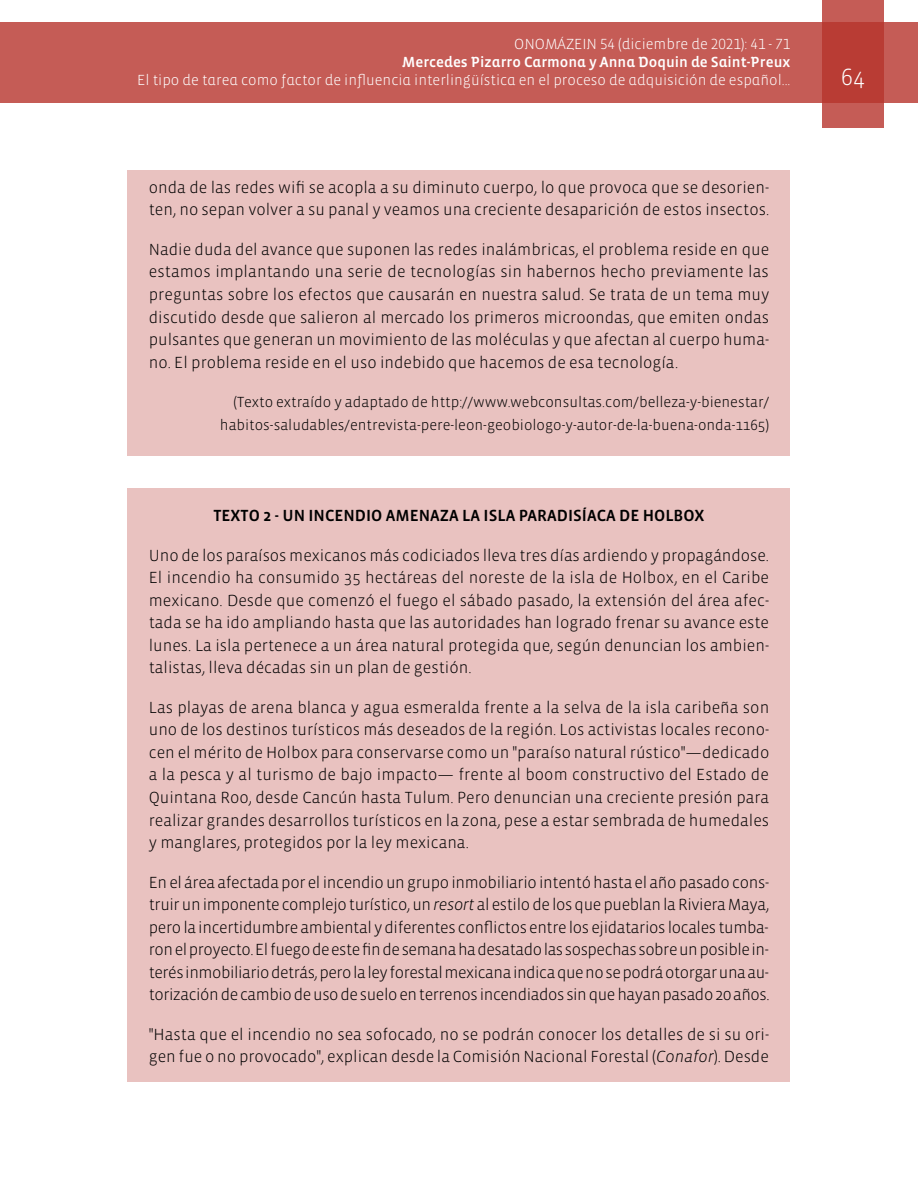
<style>
.page{position:relative;width:918px;height:1188px;background:#fff}
.page>*{position:absolute;margin:0;border:0;box-sizing:border-box;transform-origin:0 0}
.t1{font:300 24px "Vista Sans";color:#fff}
.t2{font:300 16.5px/22.5px "Vista Sans";color:#000;text-align:justify}
.t3{font:16.5px "Vista Sans Med";color:#000}
.t4{font:300 15px/22.5px "Vista Sans";color:#000;text-align:right}
.t5{font:300 15px "Vista Sans Alt";color:#fff}
.t6{font:15px "Vista Sans Alt Med";color:#fff}
.s1{font-style:italic}
</style>
<div class="page">
<div style="left:0;top:23px;width:918px;height:80px;background:#c55c56"></div>
<svg style="left:822px;top:0;width:62px;height:128px;background:#bd4740"></svg>
<div style="left:128px;top:170px;width:662px;height:286px;background:#e9c2c0"></div>
<div style="left:128px;top:488px;width:662px;height:594px;background:#e9c2c0"></div>
<p class="t5" style="left:514px;top:37px;width:278px">ONOMÁZEIN 54 (diciembre de 2021): 41 - 71</p>
<p class="t6" style="left:402px;top:55px;width:390px">Mercedes Pizarro Carmona y Anna Doquin de Saint-Preux</p>
<p class="t5" style="left:137px;top:73px;width:655px">El tipo de tarea como factor de influencia interlingüística en el proceso de adquisición de español...</p>
<h1 class="t1" style="left:841px;top:65px;width:25px">64</h1>
<p class="t2" style="left:149px;top:177px;width:622px">onda de las redes wifi se acopla a su diminuto cuerpo, lo que provoca que se desorien&shy;ten, no sepan volver a su panal y veamos una creciente desaparición de estos insectos.</p>
<p class="t2" style="left:149px;top:239px;width:622px">Nadie duda del avance que suponen las redes inalámbricas, el problema reside en que estamos implantando una serie de tecnologías sin habernos hecho previamente las preguntas sobre los efectos que causarán en nuestra salud. Se trata de un tema muy discutido desde que salieron al mercado los primeros microondas, que emiten ondas pulsantes que generan un movimiento de las moléculas y que afectan al cuerpo huma&shy;no. El problema reside en el uso indebido que hacemos de esa tecnología.</p>
<p class="t4" style="left:220px;top:391px;width:551px">(Texto extraído y adaptado de http://www.webconsultas.com/belleza-y-bienestar/ habitos-saludables/entrevista-pere-leon-geobiologo-y-autor-de-la-buena-onda-1165)</p>
<p class="t3" style="left:213px;top:507px;width:493px">TEXTO 2 - UN INCENDIO AMENAZA LA ISLA PARADISÍACA DE HOLBOX</p>
<p class="t2" style="left:149px;top:545px;width:622px">Uno de los paraísos mexicanos más codiciados lleva tres días ardiendo y propagándose.<br>El incendio ha consumido 35 hectáreas del noreste de la isla de Holbox, en el Caribe mexicano. Desde que comenzó el fuego el sábado pasado, la extensión del área afec&shy;tada se ha ido ampliando hasta que las autoridades han logrado frenar su avance este lunes. La isla pertenece a un área natural protegida que, según denuncian los ambien&shy;talistas, lleva décadas sin un plan de gestión.</p>
<p class="t2" style="left:149px;top:697px;width:622px">Las playas de arena blanca y agua esmeralda frente a la selva de la isla caribeña son uno de los destinos turísticos más deseados de la región. Los activistas locales recono&shy;cen el mérito de Holbox para conservarse como un "paraíso natural rústico"—dedicado a la pesca y al turismo de bajo impacto— frente al boom constructivo del Estado de Quintana Roo, desde Cancún hasta Tulum. Pero denuncian una creciente presión para realizar grandes desarrollos turísticos en la zona, pese a estar sembrada de humedales y manglares, protegidos por la ley mexicana.</p>
<p class="t2" style="left:149px;top:871px;width:622px">En el área afectada por el incendio un grupo inmobiliario intentó hasta el año pasado cons&shy;truir un imponente complejo turístico, un <span class="s1">resort</span> al estilo de los que pueblan la Riviera Maya, pero la incertidumbre ambiental y diferentes conflictos entre los ejidatarios locales tumba&shy;ron el proyecto. El fuego de este fin de semana ha desatado las sospechas sobre un posible in&shy;terés inmobiliario detrás, pero la ley forestal mexicana indica que no se podrá otorgar una au&shy;torización de cambio de uso de suelo en terrenos incendiados sin que hayan pasado 20 años.</p>
<p class="t2" style="left:149px;top:1023px;width:622px">"Hasta que el incendio no sea sofocado, no se podrán conocer los detalles de si su ori&shy;gen fue o no provocado", explican desde la Comisión Nacional Forestal (<span class="s1">Conafor</span>). Desde</p>
</div>
